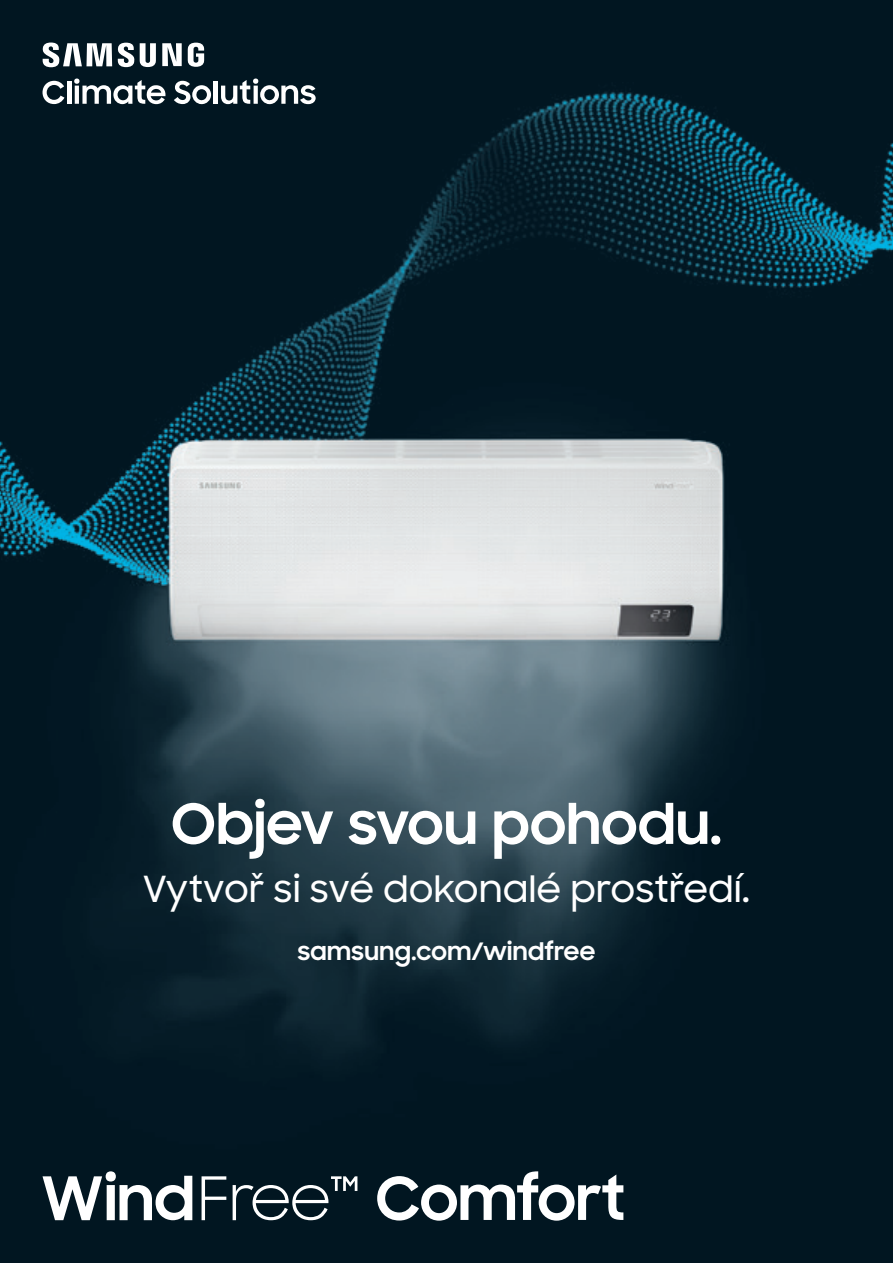
<style>
.page{position:relative;width:893px;height:1263px;background:#fff}
.page>*{position:absolute;margin:0;border:0;box-sizing:border-box;transform-origin:0 0}
.t1{font:700 55.5px "Samsung Sharp Sans";letter-spacing:.01em;color:#fff}
.t2{font:500 36px "Samsung Sharp Sans";color:#fff}
.t3{font:700 24px "Samsung Sharp Sans";letter-spacing:.015em;color:#fff}
</style>
<div class="page">
<img style="left:0;top:0;width:893px;height:1263px">
<svg style="left:43px;top:1171px;width:149px;height:49px"></svg>
<svg style="left:202px;top:1176px;width:24px;height:44px"></svg>
<svg style="left:233px;top:1176px;width:124px;height:44px"></svg>
<svg style="left:377px;top:1171px;width:246px;height:50px"></svg>
<svg style="left:118px;top:43px;width:16px;height:24px"></svg>
<svg style="left:162px;top:43px;width:20px;height:23px"></svg>
<svg style="left:43px;top:43px;width:69px;height:24px"></svg>
<svg style="left:140px;top:43px;width:16px;height:24px"></svg>
<svg style="left:188px;top:43px;width:16px;height:24px"></svg>
<svg style="left:43px;top:81px;width:21px;height:23px"></svg>
<hr style="left:67px;top:81px;width:4px;height:23px;background:#fff">
<svg style="left:74px;top:79px;width:91px;height:25px"></svg>
<svg style="left:174px;top:81px;width:37px;height:23px"></svg>
<div style="left:213px;top:81px;width:5px;height:23px;background:#fff"></div>
<svg style="left:221px;top:79px;width:95px;height:25px"></svg>
<h1 class="t1" style="left:171px;top:783px;width:552px">Objev svou pohodu.</h1>
<p class="t2" style="left:143px;top:863px;width:609px">Vytvoř si své dokonalé prostředí.</p>
<p class="t3" style="left:298px;top:934px;width:299px">samsung.com/windfree</p>
</div>
